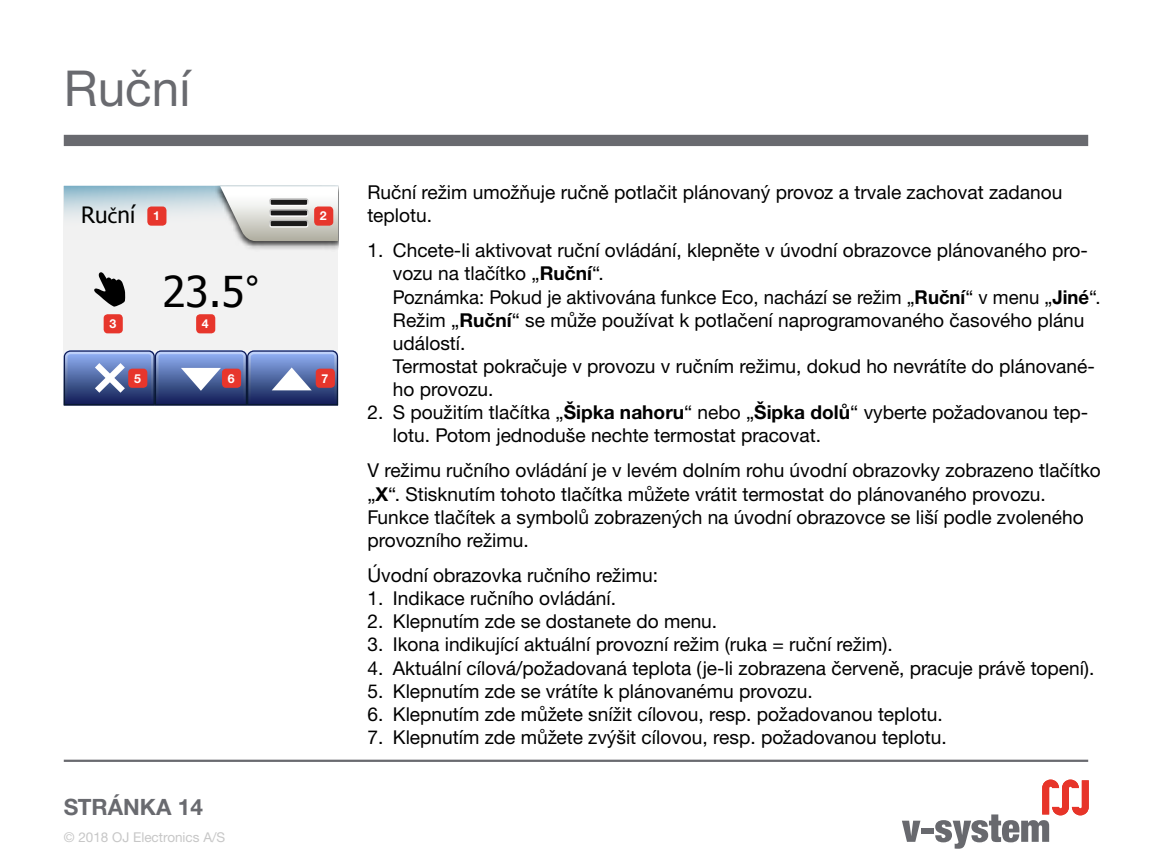
<style>
.page{position:relative;width:1152px;height:865px;background:#fff}
.page>*{position:absolute;margin:0;border:0;box-sizing:border-box;transform-origin:0 0}
.t1{font:49.5px "Helvetica Neue LTW1 G";color:#696a6f}
.t2{font:42.3px "Tahoma";color:#000}
.t3{font:700 22.5px "Helvetica Neue LTW1 G";color:#696a6f}
.t4{font:22.5px "Tahoma";color:#000100}
.t5{font:19.12px/23.2px "Helvetica Neue LTW1 G";color:#000}
.t6{font:13.5px "Helvetica Neue LTW1 G";color:#c7c7c7}
.t7{font:700 12.38px "Helvetica Neue LTW1 G";color:#fff}
.s1{font-family:"Myriad Pro"}
.s2{font-weight:700}
</style>
<div class="page">
<div style="left:64px;top:135px;width:1024px;height:11px;background:#696a6f"></div>
<hr style="left:64px;top:759px;width:1024px;height:2px;background:#696a6f">
<svg style="left:902px;top:820px;width:18px;height:21px"></svg>
<div style="left:921px;top:827px;width:12px;height:6px;background:#68696e"></div>
<svg style="left:935px;top:779px;width:154px;height:69px"></svg>
<div style="left:64px;top:186px;width:274px;height:219px;background:#f2f2f2"></div>
<img style="left:240px;top:241px;width:98px;height:9px">
<svg style="left:64px;top:186px;width:274px;height:55px"></svg>
<svg style="left:94px;top:272px;width:31px;height:34px"></svg>
<svg style="left:64px;top:350px;width:274px;height:55px;background:#6274a7"></svg>
<div style="left:147px;top:206px;width:19px;height:19px;background:#e7362c;border-radius:4px"></div>
<div style="left:314px;top:206px;width:19px;height:19px;background:#e7362c;border-radius:4px"></div>
<div style="left:104px;top:314px;width:19px;height:19px;background:#e7362c;border-radius:4px"></div>
<div style="left:196px;top:314px;width:19px;height:19px;background:#e7362c;border-radius:4px"></div>
<div style="left:128px;top:368px;width:19px;height:19px;background:#e7362c;border-radius:4px"></div>
<div style="left:222px;top:368px;width:19px;height:19px;background:#e7362c;border-radius:4px"></div>
<div style="left:316px;top:368px;width:19px;height:19px;background:#e7362c;border-radius:4px"></div>
<p class="t1" style="left:64px;top:57px;width:128px">Ruční</p>
<p class="t4" style="left:81px;top:201px;width:56px">Ru<span class="s1">č</span>ní</p>
<p class="t7" style="left:153px;top:208px;width:8px">1</p>
<p class="t7" style="left:320px;top:208px;width:8px">2</p>
<p class="t2" style="left:162px;top:265px;width:98px">23.5<sup>°</sup></p>
<p class="t7" style="left:109px;top:316px;width:8px">3</p>
<p class="t7" style="left:202px;top:316px;width:8px">4</p>
<p class="t7" style="left:134px;top:370px;width:8px">5</p>
<p class="t7" style="left:228px;top:370px;width:8px">6</p>
<p class="t7" style="left:322px;top:370px;width:8px">7</p>
<p class="t3" style="left:64px;top:793px;width:141px">STRÁNKA 14</p>
<p class="t6" style="left:64px;top:828px;width:163px">© 2018 OJ Electronics A/S</p>
<p class="t5" style="left:367px;top:180px;width:696px">Ruční režim umožňuje ručně potlačit plánovaný provoz a trvale zachovat zadanou teplotu .</p>
<p class="t5" style="left:367px;top:239px;width:722px">1 . Chcete-li aktivovat ruční ovládání, klepněte v úvodní obrazovce plánovaného pro-</p>
<p class="t5" style="left:393px;top:262px;width:212px">vozu na tlačítko „<span class="s2">Ruční</span>“ .</p>
<p class="t5" style="left:393px;top:285px;width:709px">Poznámka: Pokud je aktivována funkce Eco, nachází se režim „<span class="s2">Ruční</span>“ v menu „<span class="s2">Jiné</span>“ .</p>
<p class="t5" style="left:393px;top:308px;width:693px">Režim „<span class="s2">Ruční</span>“ se může používat k potlačení naprogramovaného časového plánu</p>
<p class="t5" style="left:393px;top:331px;width:74px">událostí .</p>
<p class="t5" style="left:393px;top:354px;width:703px">Termostat pokračuje v provozu v ručním režimu, dokud ho nevrátíte do plánované-</p>
<p class="t5" style="left:393px;top:377px;width:102px">ho provozu .</p>
<p class="t5" style="left:367px;top:400px;width:722px">2 . S použitím tlačítka „<span class="s2">Šipka nahoru</span>“ nebo „<span class="s2">Šipka dolů</span>“ vyberte požadovanou tep-</p>
<p class="t5" style="left:393px;top:423px;width:430px">lotu . Potom jednoduše nechte termostat pracovat .</p>
<p class="t5" style="left:367px;top:459px;width:735px">V režimu ručního ovládání je v levém dolním rohu úvodní obrazovky zobrazeno tlačítko „<span class="s2">X</span>“ . Stisknutím tohoto tlačítka můžete vrátit termostat do plánovaného provozu .<br>Funkce tlačítek a symbolů zobrazených na úvodní obrazovce se liší podle zvoleného provozního režimu .</p>
<p class="t5" style="left:367px;top:563px;width:728px">Úvodní obrazovka ručního režimu:<br>1 . Indikace ručního ovládání .<br>2 . Klepnutím zde se dostanete do menu .<br>3 . Ikona indikující aktuální provozní režim (ruka = ruční režim) .<br>4 . Aktuální cílová/požadovaná teplota (je-li zobrazena červeně, pracuje právě topení) .<br>5 . Klepnutím zde se vrátíte k plánovanému provozu .<br>6 . Klepnutím zde můžete snížit cílovou, resp . požadovanou teplotu .<br>7 . Klepnutím zde můžete zvýšit cílovou, resp . požadovanou teplotu .</p>
</div>
